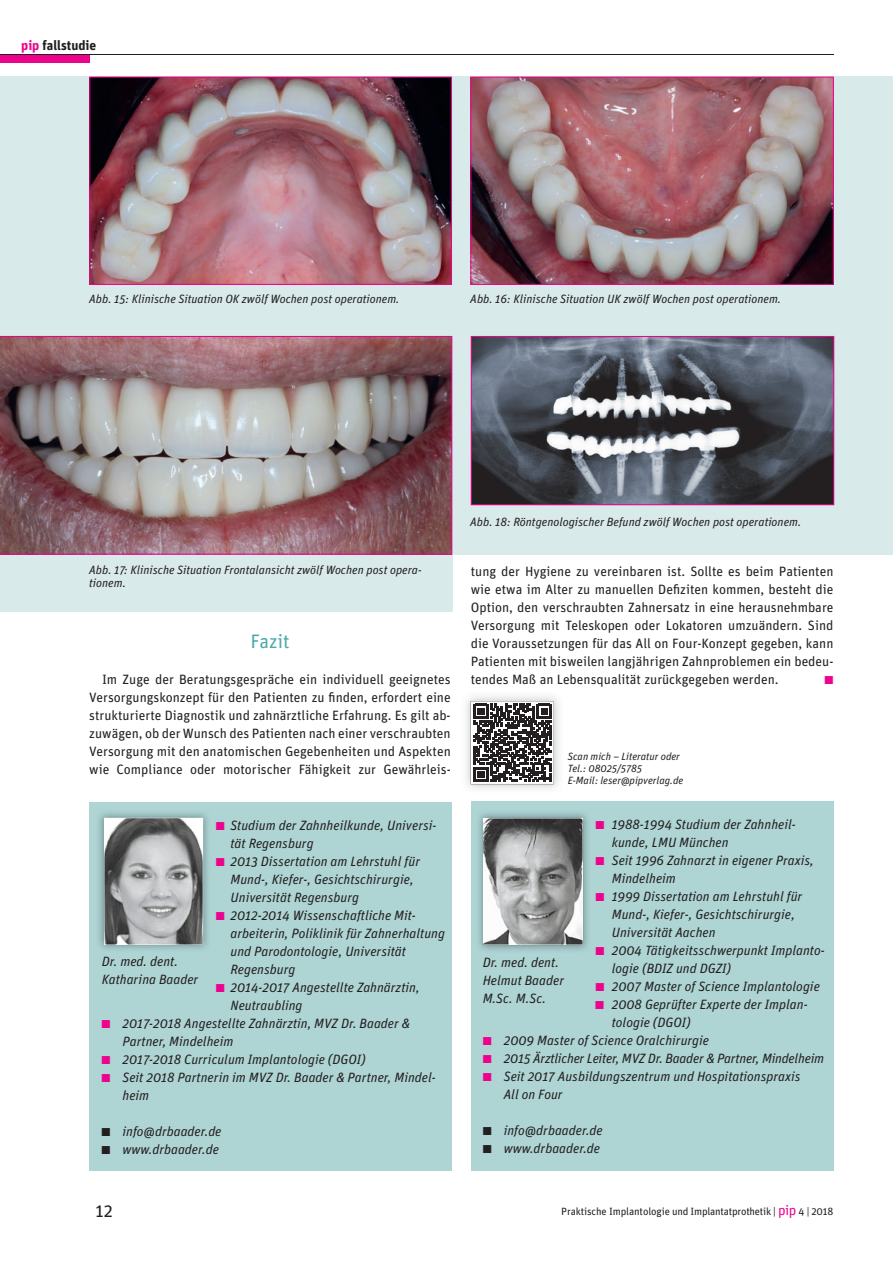
<style>
.page{position:relative;width:893px;height:1263px;background:#fff}
.page>*{position:absolute;margin:0;border:0;box-sizing:border-box;transform-origin:0 0}
.t1{font:19.5px "Unit OT";color:#4caaa9}
.t2{font:18px "Unit OT";color:#231f20}
.t3{font:italic 13.5px/18px "Unit OT";color:#231f20}
.t4{font:13.5px/18px "Unit OT";color:#231f20;text-align:justify}
.t5{font:700 13.5px "Unit OT";color:#231f20}
.t6{font:13.5px "European Pi Three";color:#ed028c}
.t7{font:italic 12px/13.5px "Unit OT";color:#231f20}
.t8{font:italic 10.5px/12px "Unit OT";color:#231f20}
.t9{font:10.5px "Unit OT";letter-spacing:-.02em;color:#231f20}
.s1{color:#ed028c}
.s2{font-family:"European Pi Three";font-style:normal;color:#ed028c}
.s3{font-family:"European Pi Three";font-style:normal}
.s4{font-size:14.1px;color:#ed028c}
</style>
<div class="page">
<div style="left:0;top:54px;width:89px;height:9px;background:#ed028c"></div>
<hr style="left:0;top:54px;width:833px;height:1px;background:#231f20">
<div style="left:0;top:77px;width:893px;height:478px;background:#d9eaea"></div>
<img style="left:89px;top:77px;width:363px;height:208px">
<img style="left:470px;top:77px;width:364px;height:208px">
<div style="left:89px;top:801px;width:363px;height:369px;background:#aed4d4"></div>
<img style="left:99px;top:813px;width:109px;height:136px">
<svg style="left:104px;top:818px;width:99px;height:126px;background:#969697"></svg>
<div style="left:471px;top:801px;width:363px;height:369px;background:#aed4d4"></div>
<img style="left:479px;top:813px;width:109px;height:137px">
<svg style="left:484px;top:818px;width:99px;height:127px;background:#979898"></svg>
<div style="left:0;top:321px;width:453px;height:291px;background:#d9eaea"></div>
<img style="left:0;top:336px;width:452px;height:219px">
<svg style="left:471px;top:336px;width:363px;height:169px;background:#5d5e69"></svg>
<img style="left:466px;top:696px;width:93px;height:93px">
<svg style="left:471px;top:701px;width:83px;height:83px"></svg>
<p class="t5" style="left:21px;top:37px;width:77px"><span class="s1">pip</span> fallstudie</p>
<p class="t7" style="left:89px;top:292px;width:312px">Abb. 15: Klinische Situation OK zwölf Wochen post operationem.</p>
<p class="t7" style="left:470px;top:292px;width:312px">Abb. 16: Klinische Situation UK zwölf Wochen post operationem.</p>
<p class="t7" style="left:89px;top:563px;width:334px">Abb. 17: Klinische Situation Frontalansicht zwölf Wochen post opera&shy;tionem.</p>
<h1 class="t1" style="left:250px;top:630px;width:41px">Fazit</h1>
<p class="t4" style="left:89px;top:670px;width:363px;text-indent:13px">Im Zuge der Beratungsgespräche ein individuell geeignetes Versorgungskonzept für den Patienten zu finden, erfordert eine strukturierte Diagnostik und zahnärztliche Erfahrung. Es gilt ab&shy;zuwägen, ob der Wunsch des Patienten nach einer verschraubten Versorgung mit den anatomischen Gegebenheiten und Aspekten wie Compliance oder motorischer Fähigkeit zur Gewährleis-</p>
<p class="t3" style="left:216px;top:816px;width:222px"><span class="s2">K</span> Studium der Zahnheilkunde, Universi-</p>
<p class="t3" style="left:230px;top:834px;width:85px">tät Regensburg</p>
<p class="t3" style="left:216px;top:852px;width:206px"><span class="s2">K</span> 2013 Dissertation am Lehrstuhl für</p>
<p class="t3" style="left:230px;top:870px;width:185px">Mund-, Kiefer-, Gesichtschirurgie,</p>
<p class="t3" style="left:230px;top:888px;width:130px">Universität Regensburg</p>
<p class="t3" style="left:216px;top:906px;width:201px"><span class="s2">K</span> 2012-2014 Wissenschaftliche Mit-</p>
<p class="t3" style="left:230px;top:924px;width:216px">arbeiterin, Poliklinik für Zahnerhaltung</p>
<p class="t3" style="left:230px;top:942px;width:177px">und Parodontologie, Universität</p>
<p class="t3" style="left:230px;top:960px;width:66px">Regensburg</p>
<p class="t3" style="left:216px;top:978px;width:205px"><span class="s2">K</span> 2014-2017 Angestellte Zahnärztin,</p>
<p class="t3" style="left:230px;top:996px;width:74px">Neutraubling</p>
<p class="t3" style="left:101px;top:1014px;width:310px"><span class="s2">K</span> 2017-2018 Angestellte Zahnärztin, MVZ Dr. Baader &amp;</p>
<p class="t3" style="left:122px;top:1032px;width:112px">Partner, Mindelheim</p>
<p class="t3" style="left:101px;top:1050px;width:266px"><span class="s2">K</span> 2017-2018 Curriculum Implantologie (DGOI)</p>
<p class="t3" style="left:101px;top:1068px;width:336px"><span class="s2">K</span> Seit 2018 Partnerin im MVZ Dr. Baader &amp; Partner, Mindel-</p>
<p class="t3" style="left:122px;top:1086px;width:28px">heim</p>
<p class="t3" style="left:101px;top:1122px;width:122px"><span class="s3">K</span> info@drbaader.de<br><span class="s3">K</span> www.drbaader.de</p>
<p class="t3" style="left:102px;top:952px;width:98px">Dr. med. dent.<br>Katharina Baader</p>
<p class="t7" style="left:470px;top:515px;width:333px">Abb. 18: Röntgenologischer Befund zwölf Wochen post operationem.</p>
<p class="t4" style="left:471px;top:562px;width:364px">tung der Hygiene zu vereinbaren ist. Sollte es beim Patienten wie etwa im Alter zu manuellen Defiziten kommen, besteht die Option, den verschraubten Zahnersatz in eine herausnehmbare Versorgung mit Teleskopen oder Lokatoren umzuändern. Sind die Voraussetzungen für das All on Four-Konzept gegeben, kann Patienten mit bisweilen langjährigen Zahnproblemen ein bedeu&shy;tendes Maß an Lebensqualität zurückgegeben werden.</p>
<p class="t6" style="left:824px;top:670px;width:10px">K</p>
<p class="t8" style="left:568px;top:750px;width:117px">Scan mich – Literatur oder<br>Tel.: 08025/5785<br>E-Mail: leser@pipverlag.de</p>
<p class="t3" style="left:596px;top:815px;width:202px"><span class="s2">K</span> 1988-1994 Studium der Zahnheil-</p>
<p class="t3" style="left:612px;top:833px;width:118px">kunde, LMU München</p>
<p class="t3" style="left:596px;top:851px;width:220px"><span class="s2">K</span> Seit 1996 Zahnarzt in eigener Praxis,</p>
<p class="t3" style="left:612px;top:869px;width:66px">Mindelheim</p>
<p class="t3" style="left:596px;top:887px;width:208px"><span class="s2">K</span> 1999 Dissertation am Lehrstuhl für</p>
<p class="t3" style="left:612px;top:905px;width:185px">Mund-, Kiefer-, Gesichtschirurgie,</p>
<p class="t3" style="left:612px;top:923px;width:105px">Universität Aachen</p>
<p class="t3" style="left:596px;top:941px;width:231px"><span class="s2">K</span> 2004 Tätigkeitsschwerpunkt Implanto-</p>
<p class="t3" style="left:612px;top:959px;width:121px">logie (BDIZ und DGZI)</p>
<p class="t3" style="left:596px;top:977px;width:226px"><span class="s2">K</span> 2007 Master of Science Implantologie</p>
<p class="t3" style="left:595px;top:995px;width:214px"><span class="s2">K</span> 2008 Geprüfter Experte der Implan-</p>
<p class="t3" style="left:612px;top:1013px;width:81px">tologie (DGOI)</p>
<p class="t3" style="left:483px;top:1031px;width:228px"><span class="s2">K</span> 2009 Master of Science Oralchirurgie</p>
<p class="t3" style="left:483px;top:1049px;width:343px"><span class="s2">K</span> 2015 Ärztlicher Leiter, MVZ Dr. Baader &amp; Partner, Mindelheim</p>
<p class="t3" style="left:483px;top:1067px;width:319px"><span class="s2">K</span> Seit 2017 Ausbildungszentrum und Hospitationspraxis</p>
<p class="t3" style="left:504px;top:1085px;width:60px">All on Four</p>
<p class="t3" style="left:483px;top:1121px;width:121px"><span class="s3">K</span> info@drbaader.de<br><span class="s3">K</span> www.drbaader.de</p>
<p class="t3" style="left:483px;top:953px;width:83px">Dr. med. dent.<br>Helmut Baader<br>M.Sc. M.Sc.</p>
<h2 class="t2" style="left:96px;top:1200px;width:19px">12</h2>
<p class="t9" style="left:561px;top:1205px;width:274px">Praktische Implantologie und Implantatprothetik | <span class="s4">pip</span> 4 | 2018</p>
</div>
